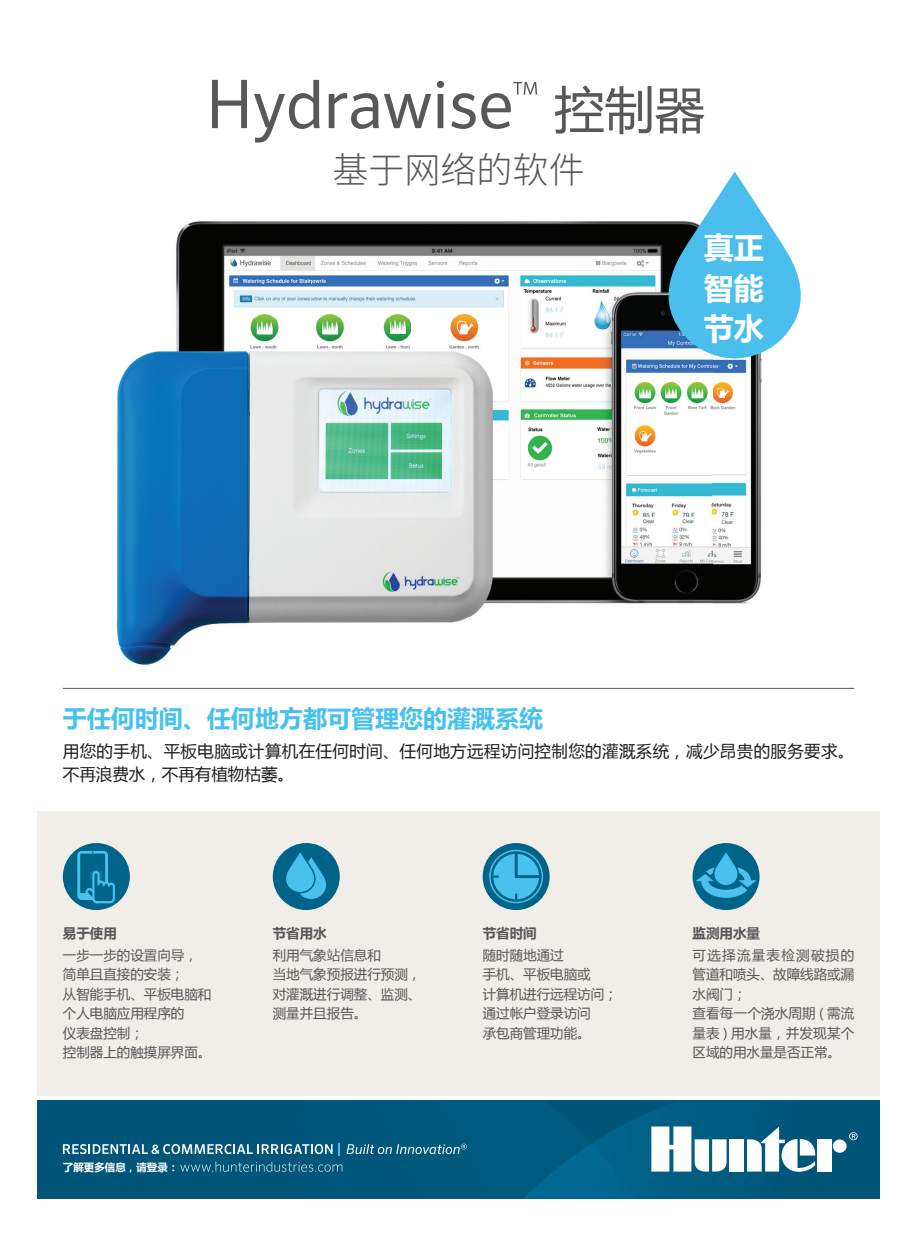
<style>
.page{position:relative;width:917px;height:1236px;background:#fff}
.page>*{position:absolute;margin:0;border:0;box-sizing:border-box;transform-origin:0 0}
.t1{font:50.25px "Microsoft Ya Hei";color:#57585a}
.t2{font:300 36px "Noto Sans Hans";color:#57585a}
.t3{font:700 30px "Microsoft Ya Hei";color:#fff}
.t4{font:700 24px "Microsoft Ya Hei";color:#48c1ef}
.t5{font:16.5px/22.5px "Microsoft Ya Hei";letter-spacing:.02em;color:#231f20}
.t6{font:13.5px/19.5px "Microsoft Ya Hei";color:#57585a;text-align:justify}
.t7{font:700 13.5px "Microsoft Ya Hei";color:#57585a}
.t8{font:700 10.5px "Microsoft Ya Hei";color:#fff}
</style>
<div class="page">
<div style="left:37px;top:1100px;width:842px;height:98px;background:#005579"></div>
<img style="left:291px;top:1101px;width:567px;height:97px">
<img style="left:522px;top:1143px;width:115px;height:55px">
<img style="left:116px;top:221px;width:646px;height:444px">
<div style="left:37px;top:810px;width:842px;height:285px;background:#f1ede8"></div>
<svg style="left:849px;top:1132px;width:8px;height:8px"></svg>
<div style="left:729px;top:1139px;width:14px;height:32px;background:#fff"></div>
<div style="left:832px;top:1139px;width:14px;height:13px;background:#fff;border-radius:50%"></div>
<div style="left:817px;top:1139px;width:14px;height:32px;background:#fff"></div>
<svg style="left:746px;top:1126px;width:69px;height:45px"></svg>
<svg style="left:651px;top:1126px;width:75px;height:45px"></svg>
<hr style="left:63px;top:688px;width:791px;height:1px;background:#57585a">
<svg style="left:664px;top:171px;width:137px;height:189px"></svg>
<svg style="left:212px;top:80px;width:35px;height:48px"></svg>
<svg style="left:254px;top:80px;width:66px;height:63px"></svg>
<svg style="left:328px;top:93px;width:103px;height:36px"></svg>
<svg style="left:437px;top:81px;width:7px;height:47px"></svg>
<svg style="left:451px;top:93px;width:24px;height:36px"></svg>
<svg style="left:481px;top:82px;width:56px;height:47px"></svg>
<svg style="left:63px;top:1143px;width:269px;height:11px"></svg>
<svg style="left:338px;top:1143px;width:2px;height:12px"></svg>
<svg style="left:346px;top:1143px;width:120px;height:11px"></svg>
<svg style="left:180px;top:1161px;width:162px;height:10px"></svg>
<div style="left:273px;top:843px;width:67px;height:67px;background:#006489;border-radius:50%"></div>
<svg style="left:281px;top:849px;width:49px;height:50px"></svg>
<svg style="left:482px;top:843px;width:67px;height:67px;background:#0d7095"></svg>
<div style="left:489px;top:849px;width:54px;height:54px;border:2px solid #48c1ef;border-radius:50%"></div>
<div style="left:493px;top:853px;width:46px;height:46px;background:#48c1ef;border-radius:50%"></div>
<hr style="left:514px;top:853px;width:3px;height:23px;background:#006489">
<hr style="left:516px;top:875px;width:23px;height:3px;background:#006489">
<div style="left:692px;top:843px;width:67px;height:67px;background:#006489;border-radius:50%"></div>
<svg style="left:695px;top:849px;width:61px;height:52px"></svg>
<div style="left:63px;top:843px;width:67px;height:67px;background:#006489;border-radius:50%"></div>
<div style="left:77px;top:851px;width:31px;height:49px;background:#48c1ef;border-radius:4px"></div>
<div style="left:80px;top:853px;width:25px;height:40px;background:#006489"></div>
<svg style="left:90px;top:868px;width:12px;height:13px"></svg>
<svg style="left:85px;top:871px;width:30px;height:32px"></svg>
<p class="t1" style="left:554px;top:75px;width:152px">控制器</p>
<p class="t2" style="left:332px;top:149px;width:253px">基于网络的软件</p>
<p class="t3" style="left:703px;top:226px;width:62px">真正</p>
<p class="t3" style="left:703px;top:267px;width:62px">智能</p>
<p class="t3" style="left:703px;top:307px;width:62px">节水</p>
<p class="t4" style="left:63px;top:701px;width:481px">于任何时间、任何地方都可管理您的灌溉系统</p>
<p class="t5" style="left:63px;top:739px;width:792px">用您的手机、平板电脑或计算机在任何时间、任何地方远程访问控制您的灌溉系统，减少昂贵的服务要求。不再浪费水，不再有植物枯萎。</p>
<p class="t7" style="left:63px;top:924px;width:55px">易于使用</p>
<p class="t6" style="left:63px;top:944px;width:136px">一步一步的设置向导，</p>
<p class="t6" style="left:63px;top:964px;width:123px">简单且直接的安装；</p>
<p class="t6" style="left:63px;top:983px;width:150px">从智能手机、平板电脑和</p>
<p class="t6" style="left:63px;top:1003px;width:123px">个人电脑应用程序的</p>
<p class="t6" style="left:63px;top:1022px;width:82px">仪表盘控制；</p>
<p class="t6" style="left:63px;top:1042px;width:150px">控制器上的触摸屏界面。</p>
<p class="t8" style="left:63px;top:1159px;width:117px">了解更多信息，请登录：</p>
<p class="t7" style="left:273px;top:924px;width:55px">节省用水</p>
<p class="t6" style="left:273px;top:944px;width:109px">利用气象站信息和</p>
<p class="t6" style="left:273px;top:964px;width:150px">当地气象预报进行预测，</p>
<p class="t6" style="left:273px;top:983px;width:150px">对灌溉进行调整、监测、</p>
<p class="t6" style="left:273px;top:1003px;width:96px">测量并且报告。</p>
<p class="t7" style="left:482px;top:924px;width:55px">节省时间</p>
<p class="t6" style="left:482px;top:944px;width:82px">随时随地通过</p>
<p class="t6" style="left:482px;top:964px;width:109px">手机、平板电脑或</p>
<p class="t6" style="left:482px;top:983px;width:136px">计算机进行远程访问；</p>
<p class="t6" style="left:482px;top:1003px;width:109px">通过帐户登录访问</p>
<p class="t6" style="left:482px;top:1022px;width:109px">承包商管理功能。</p>
<p class="t7" style="left:692px;top:924px;width:69px">监测用水量</p>
<p class="t6" style="left:692px;top:944px;width:163px">可选择流量表检测破损的管道和喷头、故障线路或漏水阀门；</p>
<p class="t6" style="left:692px;top:1003px;width:163px">查看每一个浇水周期 ( 需流量表 ) 用水量，并发现某个区域的用水量是否正常。</p>
</div>
